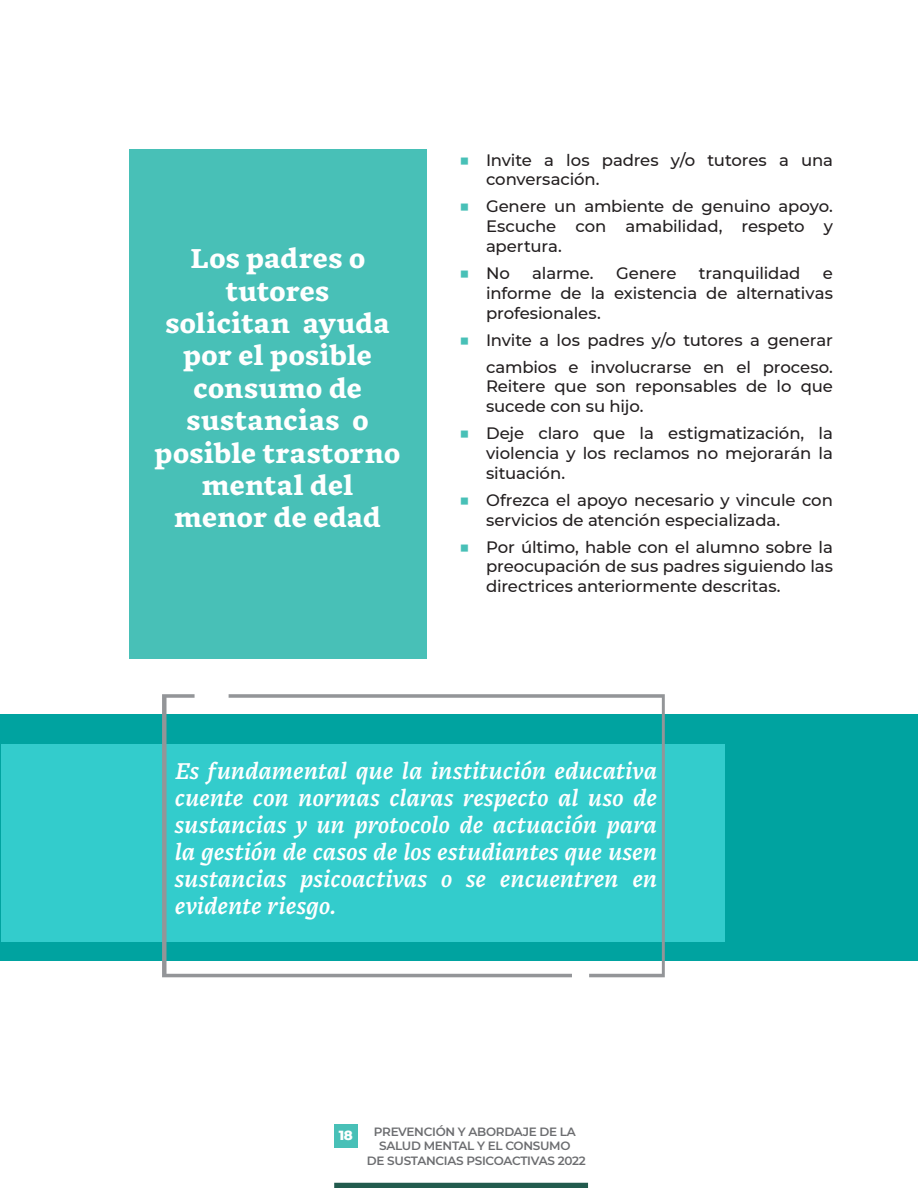
<style>
.page{position:relative;width:918px;height:1188px;background:#fff}
.page>*{position:absolute;margin:0;border:0;box-sizing:border-box;transform-origin:0 0}
.Texto{font:900 27px/32.4px "GMX";color:#fff;text-align:center}
.Texto-2{font:italic 700 22.5px/27px "GMX";color:#fff;text-align:justify}
.t1{font:500 16.5px/19.8px "Montserrat";letter-spacing:-.005em;color:#231f20;text-align:justify}
.t2{font:800 13.5px "Montserrat";color:#fff}
.t3{font:600 12px/14.4px "Montserrat";letter-spacing:-.025em;color:#6c6d70;text-align:center}
.s1{font-size:18px;color:#48c0b7}
</style>
<div class="page">
<div style="left:334px;top:1124px;width:23px;height:23px;background:#48c0b7"></div>
<div style="left:334px;top:1183px;width:254px;height:5px;background:#225b4e"></div>
<div style="left:1px;top:714px;width:917px;height:246px;background:#00a3a0"></div>
<div style="left:1px;top:745px;width:724px;height:197px;background:#3cc"></div>
<div style="left:129px;top:150px;width:298px;height:509px;background:#48c0b7"></div>
<svg style="left:572px;top:694px;width:93px;height:283px"></svg>
<svg style="left:162px;top:694px;width:410px;height:283px"></svg>
<p class="Texto" style="left:190px;top:243px;width:177px">Los padres o</p>
<p class="Texto" style="left:226px;top:275px;width:105px">tutores</p>
<p class="Texto" style="left:165px;top:307px;width:226px">solicitan ayuda por el posible</p>
<p class="Texto" style="left:193px;top:372px;width:171px">consumo de</p>
<p class="Texto" style="left:155px;top:405px;width:248px">sustancias o posible trastorno mental del</p>
<p class="Texto" style="left:174px;top:502px;width:208px">menor de edad</p>
<p class="t1" style="left:486px;top:149px;width:348px;text-indent:-27px"><span class="s1">■</span> Invite a los padres y/o tutores a una conversación.</p>
<p class="t1" style="left:486px;top:196px;width:348px;text-indent:-27px"><span class="s1">■</span> Genere un ambiente de genuino apoyo.<br>Escuche con amabilidad, respeto y apertura.</p>
<p class="t1" style="left:459px;top:263px;width:52px"><span class="s1">■</span> No</p>
<p class="t1" style="left:532px;top:263px;width:63px">alarme.</p>
<p class="t1" style="left:616px;top:263px;width:62px">Genere</p>
<p class="t1" style="left:699px;top:263px;width:103px">tranquilidad</p>
<p class="t1" style="left:486px;top:263px;width:348px;text-indent:337px">e informe de la existencia de alternativas profesionales.</p>
<p class="t1" style="left:459px;top:326px;width:375px;line-height:27px;text-align:right"><span class="s1">■</span> Invite a los padres y/o tutores a generar cambios e involucrarse en el proceso.</p>
<p class="t1" style="left:486px;top:376px;width:348px">Reitere que son reponsables de lo que sucede con su hijo.</p>
<p class="t1" style="left:486px;top:423px;width:348px;text-indent:-27px"><span class="s1">■</span> Deje claro que la estigmatización, la violencia y los reclamos no mejorarán la situación.</p>
<p class="t1" style="left:486px;top:489px;width:348px;text-indent:-27px"><span class="s1">■</span> Ofrezca el apoyo necesario y vincule con servicios de atención especializada.</p>
<p class="t1" style="left:486px;top:536px;width:348px;text-indent:-27px"><span class="s1">■</span> Por último, hable con el alumno sobre la preocupación de sus padres siguiendo las directrices anteriormente descritas.</p>
<p class="Texto-2" style="left:174px;top:757px;width:484px">Es fundamental que la institución educativa cuente con normas claras respecto al uso de sustancias y un protocolo de actuación para la gestión de casos de los estudiantes que usen sustancias psicoactivas o se encuentren en evidente riesgo.</p>
<p class="t2" style="left:339px;top:1126px;width:16px">18</p>
<p class="t3" style="left:367px;top:1124px;width:220px">PREVENCIÓN Y ABORDAJE DE LA<br>SALUD MENTAL Y EL CONSUMO<br>DE SUSTANCIAS PSICOACTIVAS 2022</p>
</div>
